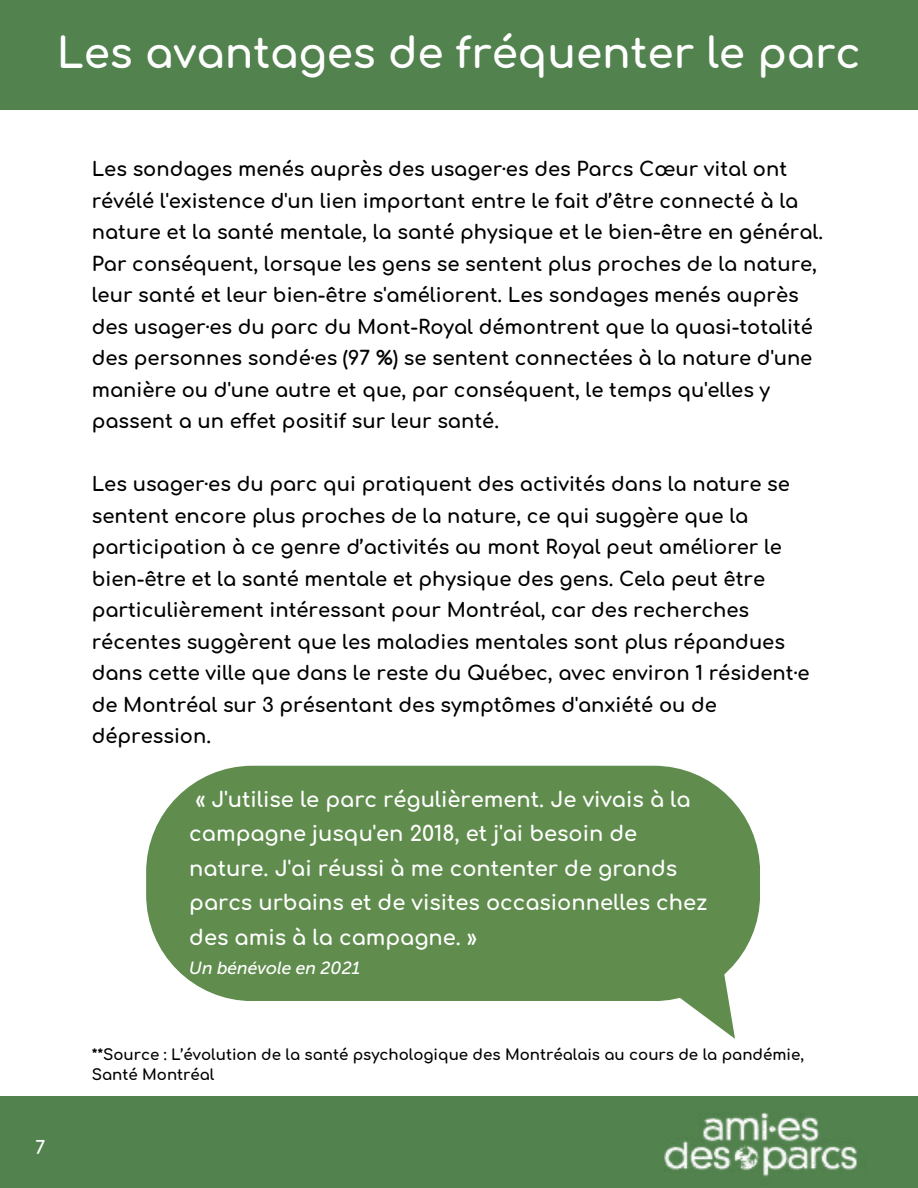
<style>
.page{position:relative;width:918px;height:1188px;background:#fff}
.page>*{position:absolute;margin:0;border:0;box-sizing:border-box;transform-origin:0 0}
.t1{font:700 42px "Comfortaa";color:#fff}
.t2{font:700 21px/34.3px "Comfortaa";color:#fff}
.t3{font:700 19.5px/31.5px "Comfortaa";color:#000}
.t4{font:700 18px "Comfortaa";color:#fff}
.t5{font:italic 17.55px "Museo Sans 500";color:#fff}
.t6{font:700 15px/20.2px "Comfortaa";color:#000}
</style>
<div class="page">
<div style="left:0;top:1096px;width:918px;height:92px;background:#52824e"></div>
<div style="left:0;top:0;width:918px;height:109px;background:#52824e"></div>
<svg style="left:672px;top:964px;width:63px;height:75px"></svg>
<div style="left:146px;top:766px;width:614px;height:235px;background:#608d4d;border-radius:106px"></div>
<h1 class="t1" style="left:57px;top:31px;width:806px">Les avantages de fréquenter le parc</h1>
<p class="t4" style="left:35px;top:1138px;width:11px">7</p>
<p class="t4" style="left:37px;top:1138px;width:9px">1</p>
<p class="t3" style="left:92px;top:154px;width:733px">Les sondages menés auprès des usager·es des Parcs Cœur vital ont révélé l'existence d'un lien important entre le fait d’être connecté à la nature et la santé mentale, la santé physique et le bien-être en général.<br>Par conséquent, lorsque les gens se sentent plus proches de la nature, leur santé et leur bien-être s'améliorent. Les sondages menés auprès des usager·es du parc du Mont-Royal démontrent que la quasi-totalité des personnes sondé·es (97 %) se sentent connectées à la nature d'une manière ou d'une autre et que, par conséquent, le temps qu'elles y passent a un effet positif sur leur santé.</p>
<p class="t3" style="left:92px;top:469px;width:719px">Les usager·es du parc qui pratiquent des activités dans la nature se sentent encore plus proches de la nature, ce qui suggère que la participation à ce genre d’activités au mont Royal peut améliorer le bien-être et la santé mentale et physique des gens. Cela peut être particulièrement intéressant pour Montréal, car des recherches récentes suggèrent que les maladies mentales sont plus répandues dans cette ville que dans le reste du Québec, avec environ 1 résident·e de Montréal sur 3 présentant des symptômes d'anxiété ou de dépression.</p>
<p class="t2" style="left:189px;top:783px;width:520px">« J'utilise le parc régulièrement. Je vivais à la campagne jusqu'en 2018, et j'ai besoin de nature. J'ai réussi à me contenter de grands parcs urbains et de visites occasionnelles chez des amis à la campagne. »</p>
<p class="t5" style="left:189px;top:958px;width:172px">Un bénévole en 2021</p>
<p class="t6" style="left:92px;top:1045px;width:714px">**Source : L’évolution de la santé psychologique des Montréalais au cours de la pandémie,<br>Santé Montréal</p>
</div>
